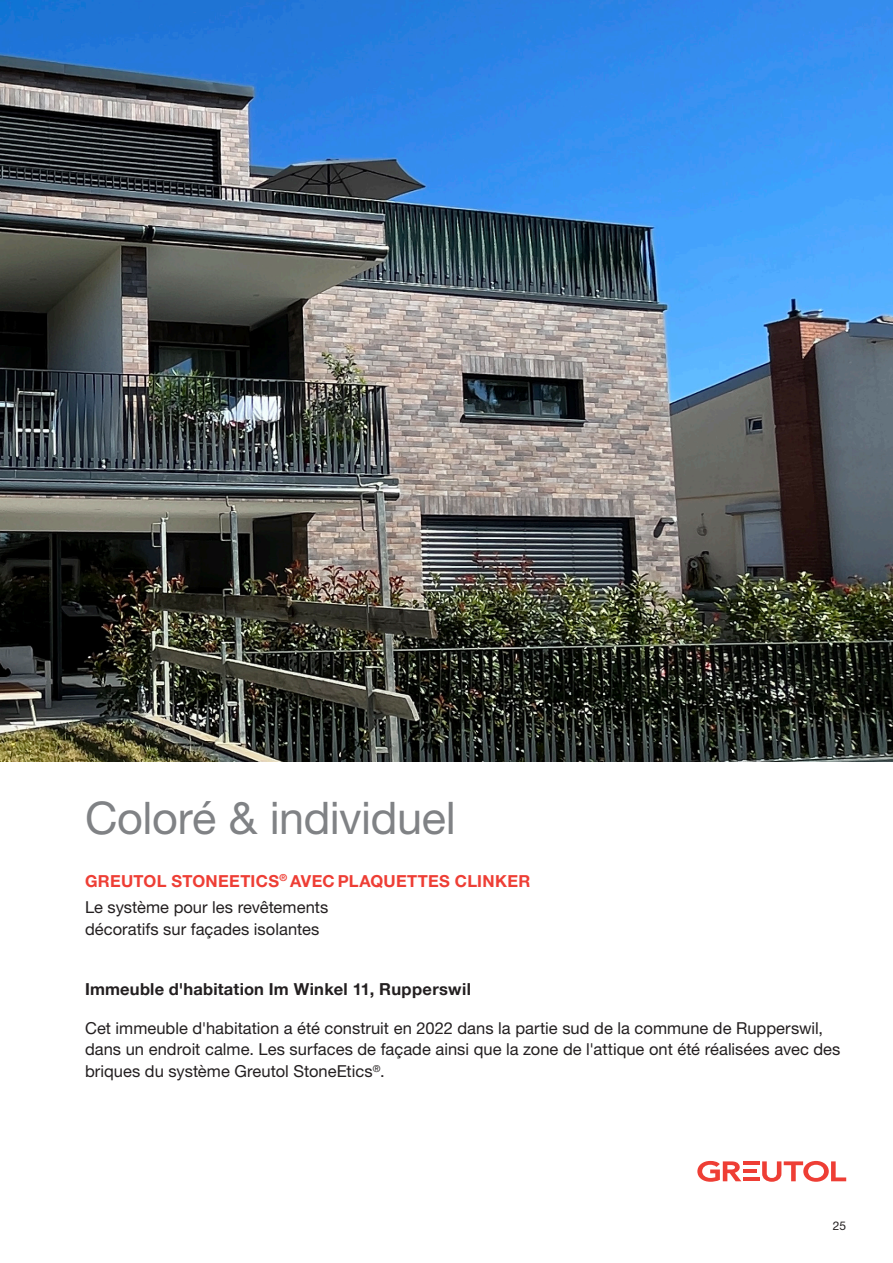
<style>
.page{position:relative;width:893px;height:1263px;background:#fff}
.page>*{position:absolute;margin:0;border:0;box-sizing:border-box;transform-origin:0 0}
.Titel{font:45px "Helvetica Neue LTW1 G";letter-spacing:-.01em;color:#808285}
.Grundtext{font:16.5px/21.8px "Helvetica Neue LTW1 G";color:#231f20}
.Untertitel{font:700 16.5px "Helvetica Neue LTW1 G";letter-spacing:.015em;color:#231f20}
.Untertitel-2{font:700 16.5px "Helvetica Neue LTW1 G";letter-spacing:.02em;color:#ee3e35}
.t1{font:12px "Helvetica Neue LTW1 G";color:#231f20}
</style>
<div class="page">
<img style="left:0;top:0;width:893px;height:761px">
<svg style="left:697px;top:1161px;width:44px;height:21px"></svg>
<hr style="left:743px;top:1161px;width:17px;height:4px;background:#ee3e35">
<hr style="left:743px;top:1169px;width:14px;height:4px;background:#ee3e35">
<hr style="left:743px;top:1177px;width:17px;height:4px;background:#ee3e35">
<svg style="left:762px;top:1161px;width:84px;height:21px"></svg>
<p class="Titel" style="left:85px;top:790px;width:372px">Coloré &amp; individuel</p>
<p class="Untertitel-2" style="left:85px;top:871px;width:447px">GREUTOL STONEETICS<sup>®</sup> AVEC PLAQUETTES CLINKER</p>
<p class="Grundtext" style="left:85px;top:896px;width:245px">Le système pour les revêtements</p>
<p class="Grundtext" style="left:85px;top:918px;width:236px">décoratifs sur façades isolantes</p>
<p class="Untertitel" style="left:85px;top:979px;width:387px">Immeuble d'habitation Im Winkel 11, Rupperswil</p>
<p class="Grundtext" style="left:85px;top:1017px;width:757px">Cet immeuble d'habitation a été construit en 2022 dans la partie sud de la commune de Rupperswil, dans un endroit calme. Les surfaces de façade ainsi que la zone de l'attique ont été réalisées avec des briques du système Greutol StoneEtics<sup>®</sup>.</p>
<p class="t1" style="left:833px;top:1218px;width:15px">25</p>
</div>
